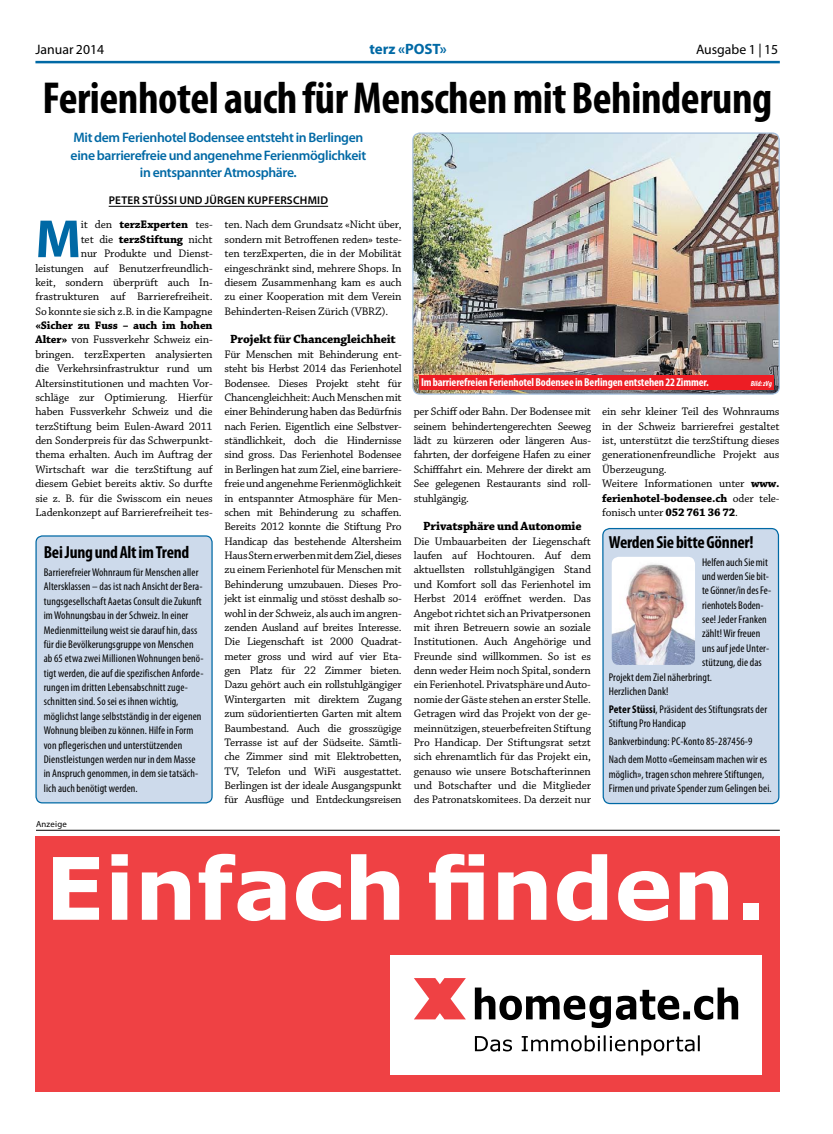
<style>
.page{position:relative;width:833px;height:1134px;background:#fff}
.page>*{position:absolute;margin:0;border:0;box-sizing:border-box;transform-origin:0 0}
.t1{font:700 86.25px "Verdana";color:#fff}
.t2{font:700 54.12px "Myriad Pro";color:#0069a5}
.t3{font:700 condensed 45px "Myriad Pro";letter-spacing:-.01em;color:#000}
.t4{font:700 condensed 17.5px "Myriad Pro";letter-spacing:-.015em;color:#000}
.t5{font:700 15px "Myriad Pro";letter-spacing:-.005em;color:#0069a5}
.t6{font:600 13.75px/17.5px "Myriad Pro";letter-spacing:-.025em;color:#0069a5;text-align:center}
.t7{font:13.75px "Myriad Pro";color:#000}
.t8{font:700 12.5px "Chaparral Pro";letter-spacing:-.015em;color:#000}
.t9{font:11.5px/14.4px "Chaparral Pro";letter-spacing:-.01em;color:#000;text-align:justify}
.t10{font:700 condensed 11.5px "Myriad Pro";letter-spacing:-.01em;color:#fff}
.t11{font:condensed 11.25px/14.4px "Myriad Pro";letter-spacing:.01em;color:#000}
.t12{font:600 11.25px "Myriad Pro";letter-spacing:.02em;color:#000}
.t13{font:8.75px "Myriad Pro";letter-spacing:.025em;color:#000}
.t14{font:italic 700 condensed 7.5px "Myriad Pro";color:#fff}
.s1{font-weight:700}
</style>
<div class="page">
<hr style="left:35px;top:61px;width:745px;height:2px;background:#0069a5">
<hr style="left:36px;top:830px;width:744px;height:1px;background:#000">
<hr style="left:109px;top:206px;width:219px;height:1px;background:#000">
<img style="left:414px;top:134px;width:364px;height:259px">
<div style="left:412px;top:132px;width:368px;height:263px;border:1px solid #a3bfdd;border-radius:7px"></div>
<div style="left:419px;top:375px;width:354px;height:15px;background:#ed1d24"></div>
<svg style="left:601px;top:527px;width:179px;height:565px;background:#cedaea"></svg>
<img style="left:612px;top:557px;width:83px;height:108px">
<div style="left:36px;top:536px;width:176px;height:267px;background:#cddaeb;border-radius:6px"></div>
<div style="left:35px;top:535px;width:178px;height:268px;border:1px solid #0069a5;border-radius:6px"></div>
<div style="left:35px;top:836px;width:745px;height:255px;background:#ef4144"></div>
<div style="left:390px;top:955px;width:372px;height:119px;background:#fff"></div>
<svg style="left:475px;top:987px;width:263px;height:41px"></svg>
<svg style="left:475px;top:1036px;width:37px;height:15px"></svg>
<svg style="left:522px;top:1035px;width:178px;height:20px"></svg>
<svg style="left:414px;top:978px;width:52px;height:41px"></svg>
<p class="t7" style="left:35px;top:41px;width:70px">Januar 2014</p>
<h3 class="t5" style="left:369px;top:39px;width:79px">terz «POST»</h3>
<p class="t7" style="left:696px;top:41px;width:84px">Ausgabe 1 | 15</p>
<h3 class="t3" style="left:43px;top:70px;width:731px">Ferienhotel auch für Menschen mit Behinderung</h3>
<p class="t6" style="left:71px;top:128px;width:297px">Mit dem Ferienhotel Bodensee entsteht in Berlingen eine barrierefreie und angenehme Ferienmöglichkeit in entspannter Atmosphäre.</p>
<p class="t12" style="left:109px;top:193px;width:221px">Peter Stüssi und Jürgen Kupferschmid</p>
<p class="t9" style="left:35px;top:218px;width:179px;text-align:right">it den <span class="s1">terzExperten</span> tes-<br>tet die <span class="s1">terzStiftung</span> nicht<br>nur Produkte und Dienst&shy;leistungen auf Benutzerfreundlich&shy;keit, sondern überprüft auch In&shy;frastrukturen auf Barrierefreiheit.<br>So konnte sie sich z.B. in die Kampagne</p>
<p class="t9" style="left:35px;top:319px;width:179px"><span class="s1">«Sicher zu Fuss – auch im hohen Alter»</span> von Fussverkehr Schweiz ein&shy;bringen. terzExperten analysierten die Verkehrsinfrastruktur rund um Altersinstitutionen und machten Vor&shy;schläge zur Optimierung. Hierfür haben Fussverkehr Schweiz und die terzStiftung beim Eulen-Award 2011 den Sonderpreis für das Schwerpunkt&shy;thema erhalten. Auch im Auftrag der Wirtschaft war die terzStiftung auf diesem Gebiet bereits aktiv. So durfte sie z. B. für die Swisscom ein neues Ladenkonzept auf Barrierefreiheit tes-</p>
<h2 class="t2" style="left:35px;top:204px;width:47px">M</h2>
<h3 class="t4" style="left:44px;top:541px;width:147px">Bei Jung und Alt im Trend</h3>
<p class="t11" style="left:44px;top:565px;width:161px">Barrierefreier Wohnraum für Menschen aller Altersklassen – das ist nach Ansicht der Bera&shy;tungsgesellschaft Aaetas Consult die Zukunft im Wohnungsbau in der Schweiz. In einer Medienmitteilung weist sie darauf hin, dass für die Bevölkerungsgruppe von Menschen ab 65 etwa zwei Millionen Wohnungen benö&shy;tigt werden, die auf die spezifischen Anforde&shy;rungen im dritten Lebensabschnitt zuge&shy;schnitten sind. So sei es ihnen wichtig, möglichst lange selbstständig in der eigenen Wohnung bleiben zu können. Hilfe in Form von pflegerischen und unterstützenden Dienstleistungen werden nur in dem Masse in Anspruch genommen, in dem sie tatsäch&shy;lich auch benötigt werden.</p>
<p class="t13" style="left:36px;top:819px;width:32px">Anzeige</p>
<p class="t9" style="left:224px;top:218px;width:179px">ten. Nach dem Grundsatz «Nicht über, sondern mit Betroffenen reden» teste&shy;ten terzExperten, die in der Mobilität eingeschränkt sind, mehrere Shops. In diesem Zusammenhang kam es auch zu einer Kooperation mit dem Verein Behinderten-Reisen Zürich (VBRZ).</p>
<p class="t8" style="left:230px;top:332px;width:167px">Projekt für Chancengleichheit</p>
<p class="t9" style="left:224px;top:347px;width:179px">Für Menschen mit Behinderung ent&shy;steht bis Herbst 2014 das Ferienhotel Bodensee. Dieses Projekt steht für Chancengleichheit: Auch Menschen mit einer Behinderung haben das Bedürfnis nach Ferien. Eigentlich eine Selbstver&shy;ständlichkeit, doch die Hindernisse sind gross. Das Ferienhotel Bodensee in Berlingen hat zum Ziel, eine barriere&shy;freie und angenehme Ferienmöglichkeit in entspannter Atmosphäre für Men&shy;schen mit Behinderung zu schaffen.<br>Bereits 2012 konnte die Stiftung Pro Handicap das bestehende Altersheim Haus Stern erwerben mit dem Ziel, dieses zu einem Ferienhotel für Menschen mit Behinderung umzubauen. Dieses Pro&shy;jekt ist einmalig und stösst deshalb so&shy;wohl in der Schweiz, als auch im angren&shy;zenden Ausland auf breites Interesse.<br>Die Liegenschaft ist 2000 Quadrat&shy;meter gross und wird auf vier Eta&shy;gen Platz für 22 Zimmer bieten.<br>Dazu gehört auch ein rollstuhlgängiger Wintergarten mit direktem Zugang zum südorientierten Garten mit altem Baumbestand. Auch die grosszügige Terrasse ist auf der Südseite. Sämtli&shy;che Zimmer sind mit Elektrobetten, TV, Telefon und WiFi ausgestattet.<br>Berlingen ist der ideale Ausgangspunkt für Ausflüge und Entdeckungsreisen</p>
<p class="t10" style="left:421px;top:375px;width:289px">Im barrierefreien Ferienhotel Bodensee in Berlingen entstehen 22 Zimmer.</p>
<p class="t14" style="left:750px;top:379px;width:23px">Bild: zVg</p>
<p class="t9" style="left:414px;top:405px;width:179px">per Schiff oder Bahn. Der Bodensee mit seinem behindertengerechten Seeweg lädt zu kürzeren oder längeren Aus&shy;fahrten, der dorfeigene Hafen zu einer Schifffahrt ein. Mehrere der direkt am See gelegenen Restaurants sind roll&shy;stuhlgängig.</p>
<p class="t8" style="left:423px;top:519px;width:160px">Privatsphäre und Autonomie</p>
<p class="t9" style="left:414px;top:534px;width:179px">Die Umbauarbeiten der Liegenschaft laufen auf Hochtouren. Auf dem aktuellsten rollstuhlgängigen Stand und Komfort soll das Ferienhotel im Herbst 2014 eröffnet werden. Das Angebot richtet sich an Privatpersonen mit ihren Betreuern sowie an soziale Institutionen. Auch Angehörige und Freunde sind willkommen. So ist es denn weder Heim noch Spital, sondern ein Ferienhotel. Privatsphäre und Auto&shy;nomie der Gäste stehen an erster Stelle.<br>Getragen wird das Projekt von der ge&shy;meinnützigen, steuerbefreiten Stiftung Pro Handicap. Der Stiftungsrat setzt sich ehrenamtlich für das Projekt ein, genauso wie unsere Botschafterinnen und Botschafter und die Mitglieder des Patronatskomitees. Da derzeit nur</p>
<p class="t9" style="left:602px;top:405px;width:179px;text-align:left">ein sehr kleiner Teil des Wohnraums in der Schweiz barrierefrei gestaltet ist, unterstützt die terzStiftung dieses generationenfreundliche Projekt aus Überzeugung.<br>Weitere Informationen unter <span class="s1">www. ferienhotel-bodensee.ch</span> oder tele&shy;fonisch unter <span class="s1">052 761 36 72</span>.</p>
<h3 class="t4" style="left:609px;top:531px;width:146px">Werden Sie bitte Gönner!</h3>
<p class="t11" style="left:702px;top:554px;width:67px">Helfen auch Sie mit</p>
<p class="t11" style="left:702px;top:569px;width:68px">und werden Sie bit-</p>
<p class="t11" style="left:702px;top:583px;width:71px">te Gönner/in des Fe-</p>
<p class="t11" style="left:702px;top:598px;width:63px">rienhotels Boden-</p>
<p class="t11" style="left:702px;top:612px;width:66px">see! Jeder Franken</p>
<p class="t11" style="left:702px;top:626px;width:60px">zählt! Wir freuen</p>
<p class="t11" style="left:702px;top:641px;width:69px">uns auf jede Unter-</p>
<p class="t11" style="left:702px;top:655px;width:61px">stützung, die das</p>
<p class="t11" style="left:609px;top:669px;width:105px">Projekt dem Ziel näherbringt.</p>
<p class="t11" style="left:609px;top:684px;width:61px">Herzlichen Dank!</p>
<p class="t11" style="left:609px;top:702px;width:160px"><span class="s1">Peter Stüssi</span>, Präsident des Stiftungsrats der<br>Stiftung Pro Handicap</p>
<p class="t11" style="left:609px;top:732px;width:160px;line-height:17.9px">Bankverbindung: PC-Konto 85-287456-9<br>Nach dem Motto «Gemeinsam machen wir es</p>
<p class="t11" style="left:609px;top:766px;width:164px">möglich», tragen schon mehrere Stiftungen,<br>Firmen und private Spender zum Gelingen bei.</p>
<h1 class="t1" style="left:45px;top:832px;width:723px">Einfach finden.</h1>
</div>
